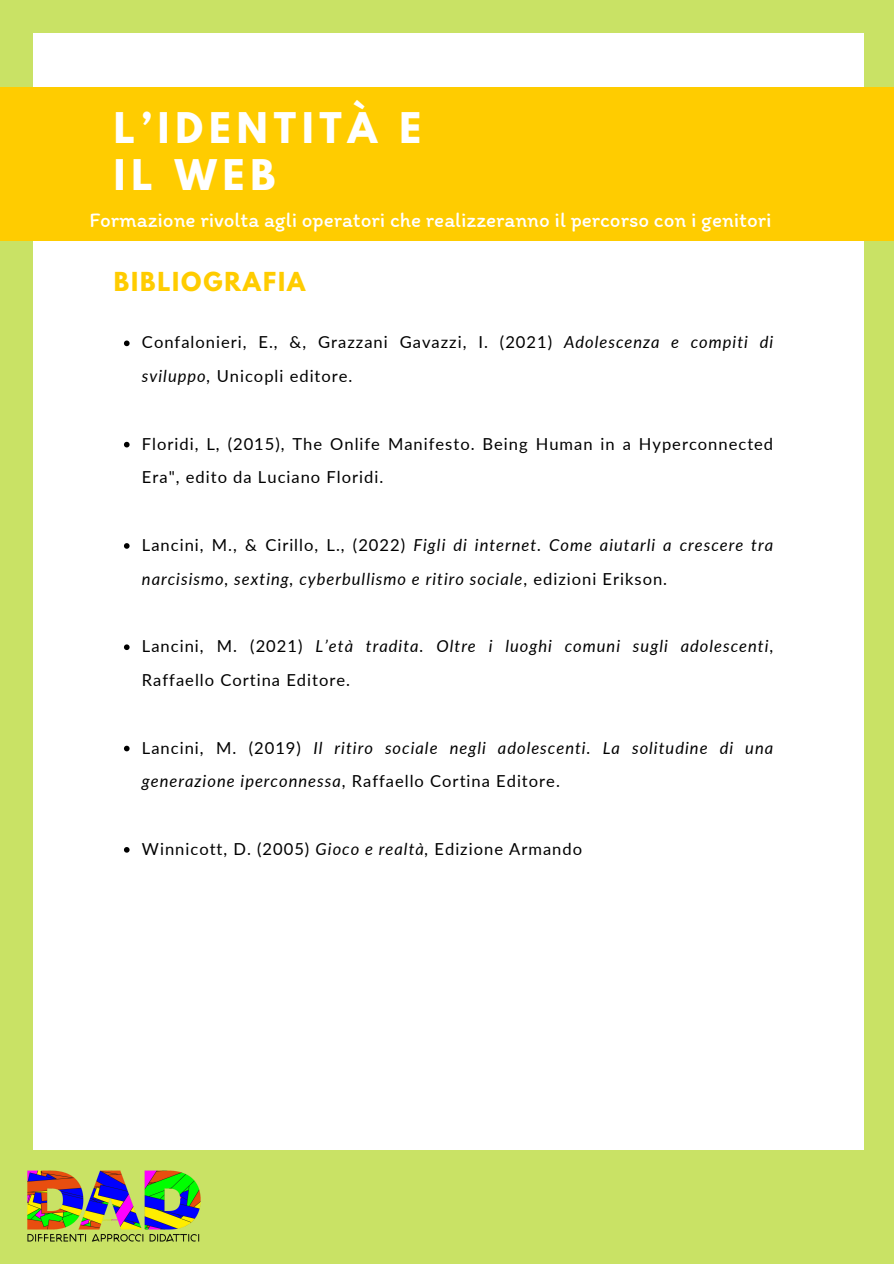
<style>
.page{position:relative;width:894px;height:1264px;background:#fff}
.page>*{position:absolute;margin:0;border:0;box-sizing:border-box;transform-origin:0 0}
.t1{font:700 37.5px/47.2px "League Spartan";letter-spacing:.16em;color:#fff}
.t2{font:700 23.1px "League Spartan";letter-spacing:.08em;color:#fc0}
.t3{font:21px "Itim";color:#fff}
.t4{font:italic 16.5px/33.8px "Lato";letter-spacing:.06em;color:#000}
.t5{font:16.5px/33.8px "Lato";letter-spacing:.06em;color:#000}
.s1{font-style:italic}
.s2{font-style:normal}
</style>
<div class="page">
<div style="left:0;top:0;width:893px;height:1263px;background:#c9e265"></div>
<div style="left:34px;top:33px;width:829px;height:1197px;background:#fff"></div>
<div style="left:0;top:87px;width:893px;height:153px;background:#fc0"></div>
<svg style="left:124px;top:340px;width:5px;height:6px"></svg>
<svg style="left:124px;top:442px;width:5px;height:5px"></svg>
<svg style="left:124px;top:543px;width:5px;height:5px"></svg>
<svg style="left:124px;top:644px;width:5px;height:6px"></svg>
<svg style="left:124px;top:745px;width:5px;height:6px"></svg>
<svg style="left:124px;top:847px;width:5px;height:5px"></svg>
<div style="left:4px;top:1150px;width:859px;height:113px;background:#c9e265"></div>
<img style="left:27px;top:1170px;width:174px;height:72px">
<h1 class="t1" style="left:114px;top:109px;width:309px">L’IDENTITÀ E<br>IL WEB</h1>
<p class="t3" style="left:89px;top:207px;width:683px">Formazione rivolta agli operatori che realizzeranno il percorso con i genitori</p>
<h2 class="t2" style="left:114px;top:270px;width:193px">BIBLIOGRAFIA</h2>
<p class="t5" style="left:142px;top:325px;width:632px">Confalonieri, E., &amp;, Grazzani Gavazzi, I. (2021) <span class="s1">Adolescenza e compiti di sviluppo,</span> Unicopli editore.</p>
<p class="t5" style="left:142px;top:426px;width:632px">Floridi, L, (2015), The Onlife Manifesto. Being Human in a Hyperconnected<br>Era", edito da Luciano Floridi.</p>
<p class="t4" style="left:142px;top:527px;width:632px"><span class="s2">Lancini, M., &amp; Cirillo, L., (2022)</span> Figli di internet. Come aiutarli a crescere tra narcisismo, sexting, cyberbullismo e ritiro sociale<span class="s2">, edizioni Erikson.</span></p>
<p class="t4" style="left:142px;top:629px;width:632px"><span class="s2">Lancini, M. (2021)</span> L’età tradita. Oltre i luoghi comuni sugli adolescenti<span class="s2">,<br>Raffaello Cortina Editore.</span></p>
<p class="t4" style="left:142px;top:730px;width:632px"><span class="s2">Lancini, M. (2019)</span> Il ritiro sociale negli adolescenti. La solitudine di una generazione iperconnessa<span class="s2">, Raffaello Cortina Editore.</span></p>
<p class="t5" style="left:142px;top:831px;width:441px">Winnicott, D. (2005) <span class="s1">Gioco e realtà,</span> Edizione Armando</p>
</div>
